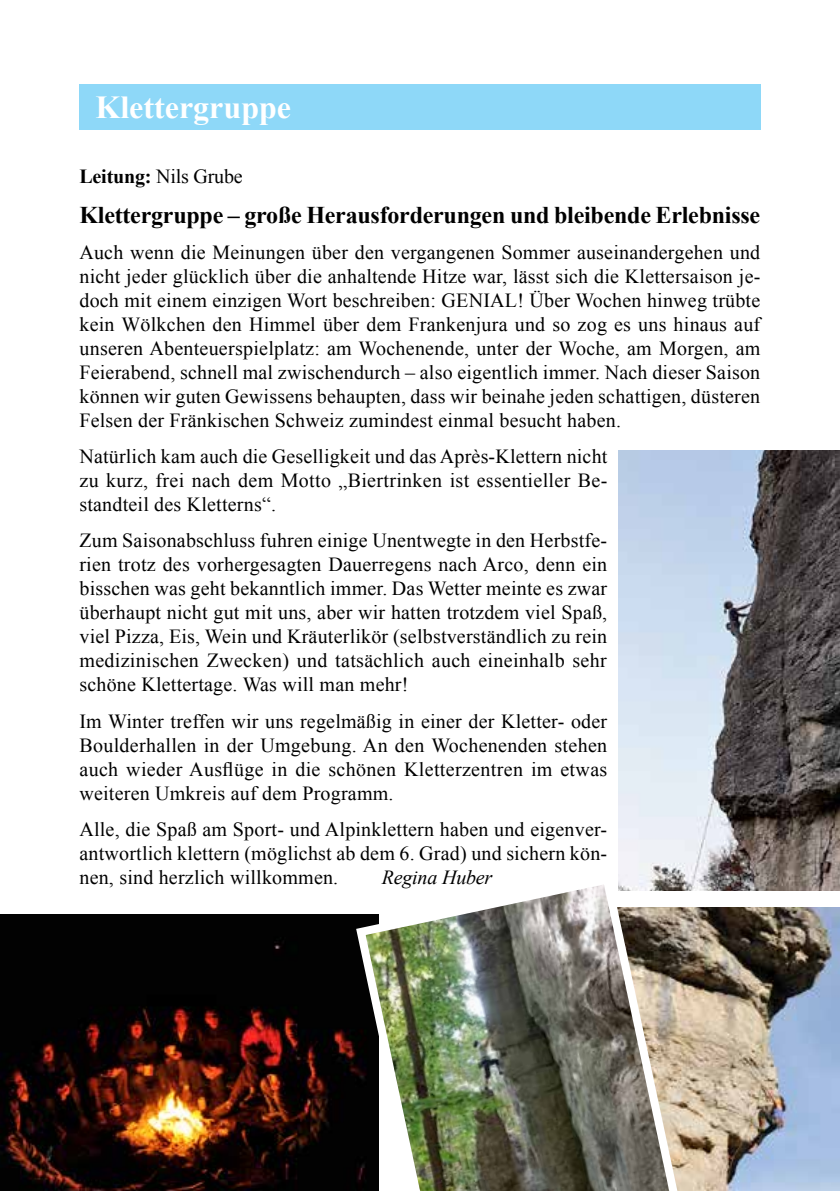
<style>
.page{position:relative;width:840px;height:1191px;background:#fff}
.page>*{position:absolute;margin:0;border:0;box-sizing:border-box;transform-origin:0 0}
.t1{font:700 32px "Times New Roman";color:#fff}
.t2{font:700 24px "Times New Roman";letter-spacing:-.01em;color:#000}
.t3{font:20px/24px "Times New Roman";letter-spacing:.01em;color:#000;text-align:justify}
.t4{font:20px "Times New Roman";letter-spacing:-.01em;color:#000}
.t5{font:italic 20px "Times New Roman";letter-spacing:-.01em;color:#000}
.s1{font-weight:700}
</style>
<div class="page">
<div style="left:79px;top:84px;width:681px;height:46px;background:#8ed8f8"></div>
<img style="left:618px;top:450px;width:220px;height:440px">
<img style="left:0;top:914px;width:351px;height:277px">
<img style="left:686px;top:907px;width:153px;height:284px">
<img style="left:351px;top:870px;width:335px;height:321px">
<h1 class="t1" style="left:95px;top:85px;width:197px">Klettergruppe</h1>
<p class="t4" style="left:79px;top:163px;width:165px"><span class="s1">Leitung:</span> Nils Grube</p>
<p class="t2" style="left:79px;top:199px;width:682px">Klettergruppe – große Herausforderungen und bleibende Erlebnisse</p>
<p class="t3" style="left:79px;top:240px;width:682px">Auch wenn die Meinungen über den vergangenen Sommer auseinandergehen und nicht jeder glücklich über die anhaltende Hitze war, lässt sich die Klettersaison je&shy;doch mit einem einzigen Wort beschreiben: GENIAL! Über Wochen hinweg trübte kein Wölkchen den Himmel über dem Frankenjura und so zog es uns hinaus auf unseren Abenteuerspielplatz: am Wochenende, unter der Woche, am Morgen, am Feierabend, schnell mal zwischendurch – also eigentlich immer. Nach dieser Saison können wir guten Gewissens behaupten, dass wir beinahe jeden schattigen, düsteren Felsen der Fränkischen Schweiz zumindest einmal besucht haben.</p>
<p class="t3" style="left:79px;top:444px;width:529px">Natürlich kam auch die Geselligkeit und das Après-Klettern nicht zu kurz, frei nach dem Motto „Biertrinken ist essentieller Be&shy;standteil des Kletterns“.</p>
<p class="t3" style="left:79px;top:528px;width:529px">Zum Saisonabschluss fuhren einige Unentwegte in den Herbstfe&shy;rien trotz des vorhergesagten Dauerregens nach Arco, denn ein bisschen was geht bekanntlich immer. Das Wetter meinte es zwar überhaupt nicht gut mit uns, aber wir hatten trotzdem viel Spaß, viel Pizza, Eis, Wein und Kräuterlikör (selbstverständlich zu rein medizinischen Zwecken) und tatsächlich auch eineinhalb sehr schöne Klettertage. Was will man mehr!</p>
<p class="t3" style="left:79px;top:708px;width:529px">Im Winter treffen wir uns regelmäßig in einer der Kletter- oder Boulderhallen in der Umgebung. An den Wochenenden stehen auch wieder Ausflüge in die schönen Kletterzentren im etwas weiteren Umkreis auf dem Programm.</p>
<p class="t3" style="left:79px;top:816px;width:529px">Alle, die Spaß am Sport- und Alpinklettern haben und eigenver&shy;antwortlich klettern (möglichst ab dem 6. Grad) und sichern kön&shy;nen, sind herzlich willkommen.</p>
<p class="t5" style="left:381px;top:863px;width:112px">Regina Huber</p>
</div>
